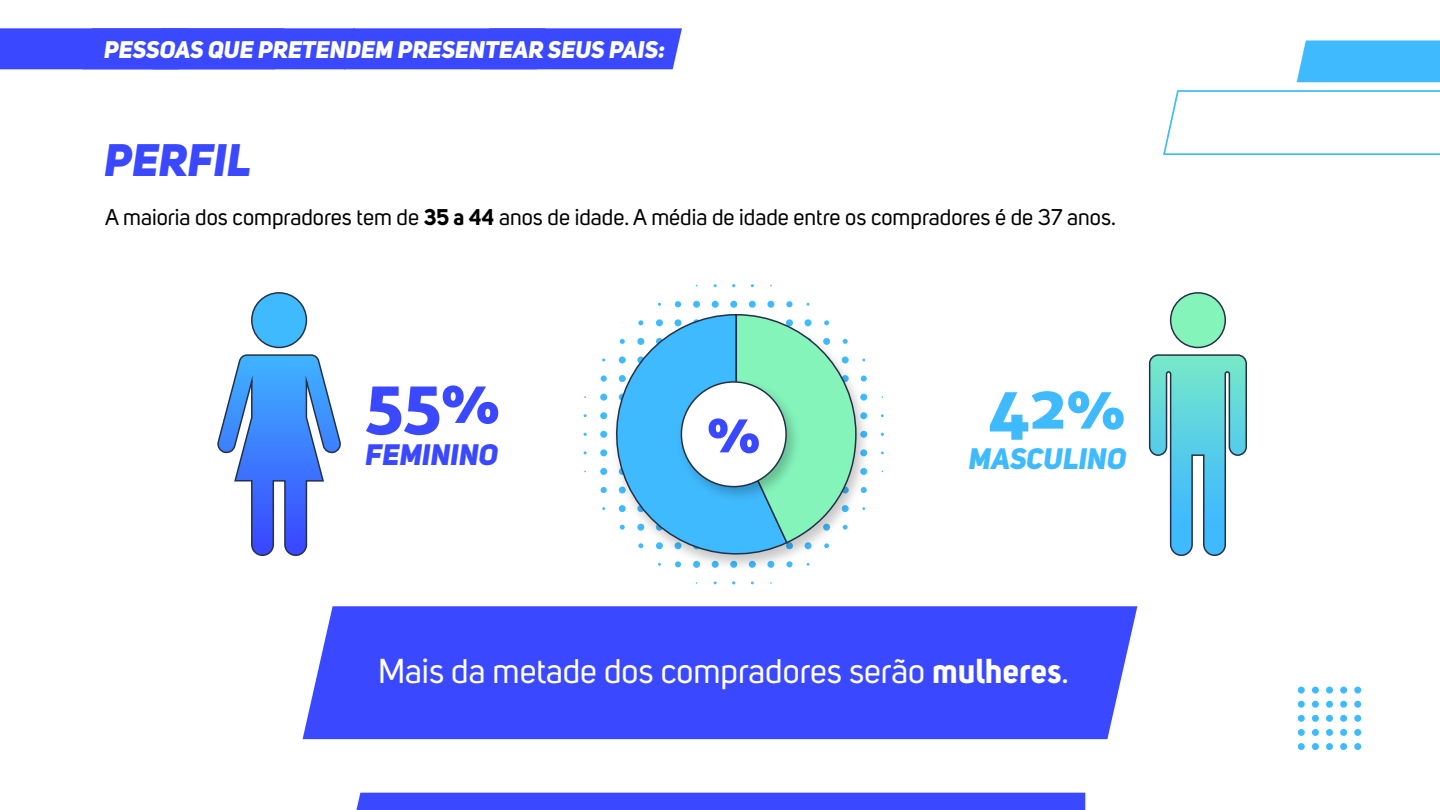
<style>
.page{position:relative;width:1440px;height:810px;background:#fff}
.page>*{position:absolute;margin:0;border:0;box-sizing:border-box;transform-origin:0 0}
.t1{font:900 67.95px "Campuni";color:#40baff}
.t2{font:900 67.95px "Campuni";color:#3a49ff}
.t3{font:900 61.5px "Campuni";color:#3a49ff}
.t4{font:45px "Uni Sans Heavy Italic CAPS";color:#3a49ff}
.t5{font:34.12px "Uni Sans";color:#fff}
.t6{font:29.25px "Uni Sans Heavy Italic CAPS";color:#40baff}
.t7{font:29.25px "Uni Sans Heavy Italic CAPS";color:#3a49ff}
.t8{font:23.77px "Uni Sans Heavy Italic CAPS";color:#fff}
.t9{font:22.5px "Uni Sans";color:#000}
.s1{font-weight:700}
</style>
<div class="page">
<svg style="left:1163px;top:90px;width:277px;height:65px"></svg>
<div style="left:1297px;top:40px;width:143px;height:42px;background:#40baff"></div>
<div style="left:1298px;top:687px;width:7px;height:7px;background:#40baff;border-radius:50%"></div>
<div style="left:1312px;top:687px;width:7px;height:7px;background:#40baff;border-radius:50%"></div>
<div style="left:1326px;top:687px;width:7px;height:7px;background:#40baff;border-radius:50%"></div>
<div style="left:1340px;top:687px;width:7px;height:7px;background:#40baff;border-radius:50%"></div>
<div style="left:1354px;top:687px;width:7px;height:7px;background:#40baff;border-radius:50%"></div>
<div style="left:1298px;top:701px;width:7px;height:7px;background:#40baff;border-radius:50%"></div>
<div style="left:1312px;top:701px;width:7px;height:7px;background:#40baff;border-radius:50%"></div>
<div style="left:1326px;top:701px;width:7px;height:7px;background:#40baff;border-radius:50%"></div>
<div style="left:1340px;top:701px;width:7px;height:7px;background:#40baff;border-radius:50%"></div>
<div style="left:1354px;top:701px;width:7px;height:7px;background:#40baff;border-radius:50%"></div>
<div style="left:1298px;top:715px;width:7px;height:7px;background:#40baff;border-radius:50%"></div>
<div style="left:1312px;top:715px;width:7px;height:7px;background:#40baff;border-radius:50%"></div>
<div style="left:1326px;top:715px;width:7px;height:7px;background:#40baff;border-radius:50%"></div>
<div style="left:1340px;top:715px;width:7px;height:7px;background:#40baff;border-radius:50%"></div>
<div style="left:1354px;top:715px;width:7px;height:7px;background:#40baff;border-radius:50%"></div>
<div style="left:1298px;top:729px;width:7px;height:7px;background:#40baff;border-radius:50%"></div>
<div style="left:1312px;top:729px;width:7px;height:7px;background:#40baff;border-radius:50%"></div>
<div style="left:1326px;top:729px;width:7px;height:7px;background:#40baff;border-radius:50%"></div>
<div style="left:1340px;top:729px;width:7px;height:7px;background:#40baff;border-radius:50%"></div>
<div style="left:1354px;top:729px;width:7px;height:7px;background:#40baff;border-radius:50%"></div>
<div style="left:1298px;top:743px;width:7px;height:7px;background:#40baff;border-radius:50%"></div>
<div style="left:1312px;top:743px;width:7px;height:7px;background:#40baff;border-radius:50%"></div>
<div style="left:1326px;top:743px;width:7px;height:7px;background:#40baff;border-radius:50%"></div>
<div style="left:1340px;top:743px;width:7px;height:7px;background:#40baff;border-radius:50%"></div>
<div style="left:1354px;top:743px;width:7px;height:7px;background:#40baff;border-radius:50%"></div>
<div style="left:303px;top:606px;width:834px;height:133px;background:#3a49ff"></div>
<div style="left:0;top:28px;width:682px;height:41px;background:#3a49ff"></div>
<svg style="left:675px;top:301px;width:6px;height:6px"></svg>
<div style="left:693px;top:301px;width:7px;height:7px;background:#40baff;border-radius:50%"></div>
<div style="left:712px;top:301px;width:7px;height:7px;background:#40baff;border-radius:50%"></div>
<div style="left:730px;top:301px;width:7px;height:7px;background:#40baff;border-radius:50%"></div>
<div style="left:749px;top:301px;width:7px;height:7px;background:#40baff;border-radius:50%"></div>
<div style="left:767px;top:301px;width:7px;height:7px;background:#40baff;border-radius:50%"></div>
<div style="left:786px;top:301px;width:7px;height:6px;background:#40baff;border-radius:50%"></div>
<div style="left:1171px;top:293px;width:54px;height:54px;background:#84f4bb;border-radius:50%"></div>
<div style="left:1170px;top:292px;width:56px;height:56px;border:2px solid #243047;border-radius:50%"></div>
<svg style="left:1148px;top:354px;width:99px;height:202px"></svg>
<div style="left:252px;top:293px;width:54px;height:54px;background:#40baff;border-radius:50%"></div>
<div style="left:251px;top:292px;width:56px;height:56px;border:2px solid #243047;border-radius:50%"></div>
<svg style="left:217px;top:354px;width:124px;height:202px"></svg>
<svg style="left:600px;top:314px;width:189px;height:254px"></svg>
<svg style="left:734px;top:313px;width:133px;height:235px"></svg>
<img style="left:672px;top:373px;width:134px;height:135px">
<div style="left:681px;top:382px;width:105px;height:105px;background:#fff;border-radius:50%"></div>
<div style="left:681px;top:381px;width:106px;height:106px;border:2px solid #243047;border-radius:50%"></div>
<div style="left:356px;top:793px;width:729px;height:17px;background:#3a49ff"></div>
<p class="t8" style="left:104px;top:35px;width:562px">PESSOAS QUE PRETENDEM PRESENTEAR SEUS PAIS:</p>
<h3 class="t4" style="left:105px;top:132px;width:148px">PERFIL</h3>
<p class="t9" style="left:105px;top:204px;width:1012px">A maioria dos compradores tem de <span class="s1">35 a 44</span> anos de idade. A média de idade entre os compradores é de 37 anos.</p>
<h1 class="t2" style="left:366px;top:354px;width:136px">55%</h1>
<h3 class="t7" style="left:366px;top:437px;width:134px">FEMININO</h3>
<h2 class="t3" style="left:707px;top:390px;width:55px">%</h2>
<h1 class="t1" style="left:989px;top:360px;width:138px">42%</h1>
<h3 class="t6" style="left:969px;top:441px;width:159px">MASCULINO</h3>
<h3 class="t5" style="left:378px;top:652px;width:692px">Mais da metade dos compradores serão <span class="s1">mulheres</span>.</h3>
</div>
